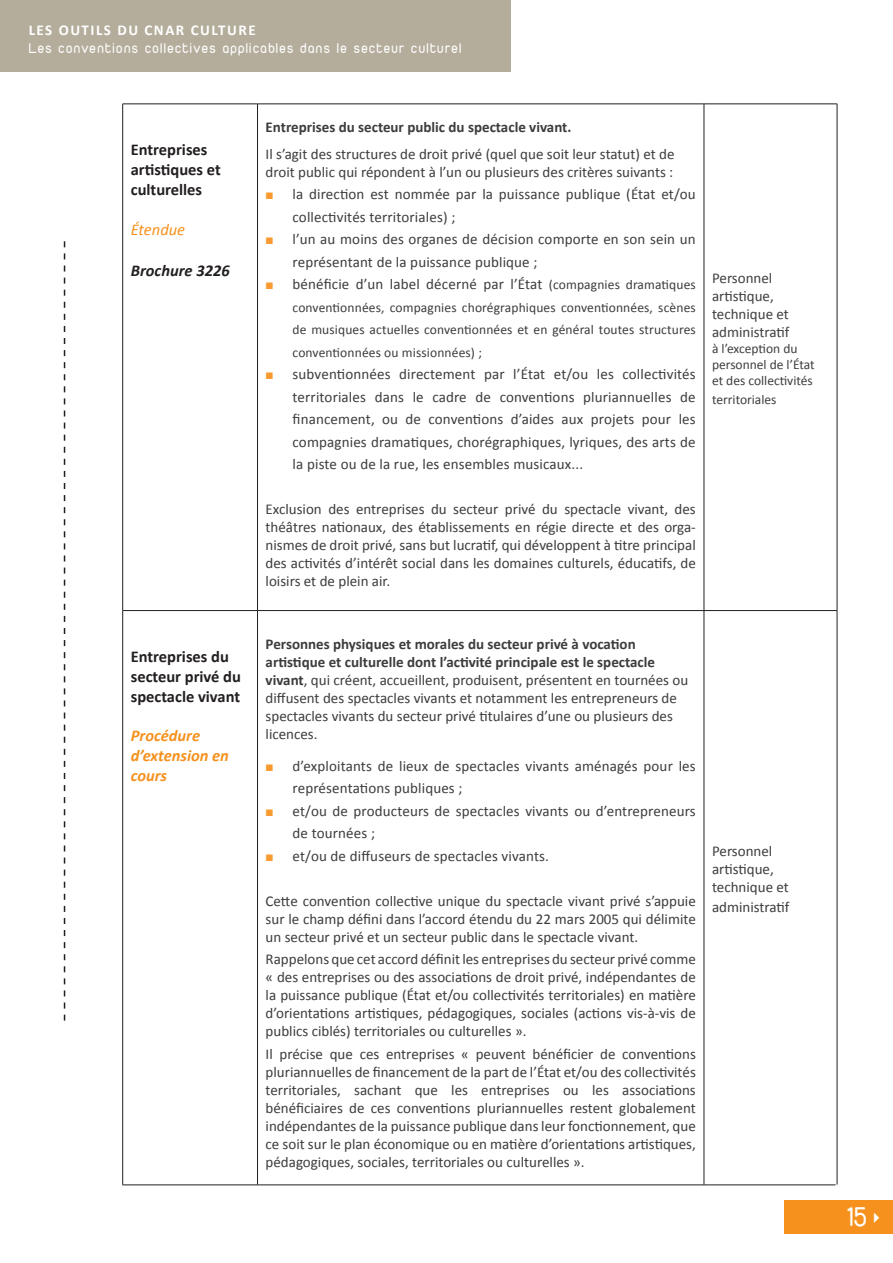
<style>
.page{position:relative;width:893px;height:1263px;background:#fff}
.page>*{position:absolute;margin:0;border:0;box-sizing:border-box;transform-origin:0 0}
.t1{font:28.5px "Duepuntozero";color:#fff}
.t2{font:700 16.5px/19.8px "Calibri";color:#231f20}
.t3{font:italic 700 16.5px/19.8px "Calibri";color:#f6911e}
.t4{font:italic 700 16.5px "Calibri";color:#231f20}
.t5{font:italic 16.5px "Calibri";color:#f6911e}
.t6{font:15px/18px "Calibri";color:#3c3c3d}
.t7{font:15px "Duepuntozero";letter-spacing:.1em;color:#fff}
.t8{font:700 15px "Calibri";color:#3c3c3d}
.t9{font:15px/18px "Calibri";color:#3e3e3f}
.t10{font:700 15px "Calibri";letter-spacing:.1em;color:#fff}
.t11{font:13.5px/22.5px "Calibri";letter-spacing:.01em;color:#3c3c3d;text-align:justify}
.t12{font:13.5px/16.2px "Calibri";color:#3e3e3f}
.s1{font-size:13.5px}
.s2{font-weight:700}
</style>
<div class="page">
<div style="left:785px;top:1200px;width:108px;height:33px;background:#f6911e"></div>
<div style="left:0;top:0;width:510px;height:71px;background:#b4ad9b"></div>
<hr style="left:704px;top:611px;width:1px;height:573px;background:#231f20">
<hr style="left:258px;top:104px;width:446px;height:1px;background:#231f20">
<hr style="left:122px;top:104px;width:136px;height:1px;background:#231f20">
<hr style="left:122px;top:104px;width:1px;height:506px;background:#231f20">
<hr style="left:257px;top:104px;width:1px;height:506px;background:#231f20">
<hr style="left:704px;top:104px;width:133px;height:1px;background:#231f20">
<hr style="left:704px;top:104px;width:1px;height:506px;background:#231f20">
<hr style="left:837px;top:104px;width:1px;height:506px;background:#231f20">
<hr style="left:257px;top:610px;width:447px;height:1px;background:#231f20">
<hr style="left:704px;top:610px;width:133px;height:1px;background:#231f20">
<hr style="left:837px;top:611px;width:1px;height:573px;background:#231f20">
<hr style="left:122px;top:610px;width:136px;height:1px;background:#231f20">
<hr style="left:122px;top:611px;width:1px;height:573px;background:#231f20">
<hr style="left:257px;top:611px;width:1px;height:573px;background:#231f20">
<hr style="left:122px;top:1184px;width:714px;height:1px;background:#231f20">
<svg style="left:64px;top:241px;width:1px;height:779px"></svg>
<p class="t10" style="left:29px;top:24px;width:229px">LES OUTILS DU CNAR CULTURE</p>
<p class="t7" style="left:29px;top:40px;width:434px">Les conventions collectives applicables dans le secteur culturel</p>
<p class="t2" style="left:131px;top:141px;width:91px">Entreprises artistiques et culturelles</p>
<p class="t5" style="left:131px;top:222px;width:56px">Étendue</p>
<p class="t4" style="left:131px;top:264px;width:101px">Brochure 3226</p>
<p class="t2" style="left:131px;top:648px;width:112px">Entreprises du secteur privé du spectacle vivant</p>
<p class="t3" style="left:131px;top:727px;width:100px">Procédure d’extension en cours</p>
<p class="t8" style="left:266px;top:121px;width:307px">Entreprises du secteur public du spectacle vivant.</p>
<p class="t6" style="left:266px;top:146px;width:410px">Il s’agit des structures de droit privé (quel que soit leur statut) et de droit public qui répondent à l’un ou plusieurs des critères suivants :</p>
<p class="t6" style="left:293px;top:184px;width:405px;line-height:22.5px">la direction est nommée par la puissance publique (État et/ou collectivités territoriales) ;<br>l’un au moins des organes de décision comporte en son sein un représentant de la puissance publique ;<br>bénéficie d’un label décerné par l’État <span class="s1">(compagnies dramatiques</span></p>
<p class="t11" style="left:293px;top:297px;width:405px">conventionnées, compagnies chorégraphiques conventionnées, scènes de musiques actuelles conventionnées et en général toutes structures conventionnées ou missionnées) ;</p>
<p class="t6" style="left:293px;top:364px;width:405px;line-height:22.5px;text-align:justify">subventionnées directement par l’État et/ou les collectivités territoriales dans le cadre de conventions pluriannuelles de financement, ou de conventions d’aides aux projets pour les compagnies dramatiques, chorégraphiques, lyriques, des arts de la piste ou de la rue, les ensembles musicaux...</p>
<p class="t6" style="left:266px;top:502px;width:432px;text-align:justify">Exclusion des entreprises du secteur privé du spectacle vivant, des théâtres nationaux, des établissements en régie directe et des orga&shy;nismes de droit privé, sans but lucratif, qui développent à titre principal des activités d’intérêt social dans les domaines culturels, éducatifs, de loisirs et de plein air.</p>
<p class="t9" style="left:712px;top:270px;width:79px">Personnel artistique, technique et administratif</p>
<p class="t12" style="left:712px;top:341px;width:104px">à l’exception du personnel de l’État et des collectivités</p>
<p class="t12" style="left:712px;top:392px;width:66px">territoriales</p>
<p class="t6" style="left:266px;top:636px;width:424px"><span class="s2">Personnes physiques et morales du secteur privé à vocation artistique et culturelle dont l’activité principale est le spectacle vivant</span>, qui créent, accueillent, produisent, présentent en tournées ou diffusent des spectacles vivants et notamment les entrepreneurs de spectacles vivants du secteur privé titulaires d’une ou plusieurs des licences.</p>
<p class="t6" style="left:293px;top:755px;width:405px;line-height:22.5px">d’exploitants de lieux de spectacles vivants aménagés pour les représentations publiques ;<br>et/ou de producteurs de spectacles vivants ou d’entrepreneurs de tournées ;<br>et/ou de diffuseurs de spectacles vivants.</p>
<p class="t6" style="left:266px;top:893px;width:432px;text-align:justify">Cette convention collective unique du spectacle vivant privé s’appuie sur le champ défini dans l’accord étendu du 22 mars 2005 qui délimite un secteur privé et un secteur public dans le spectacle vivant.</p>
<p class="t6" style="left:266px;top:951px;width:432px;text-align:justify">Rappelons que cet accord définit les entreprises du secteur privé comme « des entreprises ou des associations de droit privé, indépendantes de la puissance publique (État et/ou collectivités territoriales) en matière d’orientations artistiques, pédagogiques, sociales (actions vis-à-vis de publics ciblés) territoriales ou culturelles ».</p>
<p class="t6" style="left:266px;top:1046px;width:432px;text-align:justify">Il précise que ces entreprises « peuvent bénéficier de conventions pluriannuelles de financement de la part de l’État et/ou des collectivités territoriales, sachant que les entreprises ou les associations bénéficiaires de ces conventions pluriannuelles restent globalement indépendantes de la puissance publique dans leur fonctionnement, que ce soit sur le plan économique ou en matière d’orientations artistiques, pédagogiques, sociales, territoriales ou culturelles ».</p>
<p class="t6" style="left:712px;top:844px;width:78px">Personnel artistique, technique et</p>
<p class="t6" style="left:712px;top:899px;width:79px">administratif</p>
<h1 class="t1" style="left:847px;top:1201px;width:21px">15</h1>
</div>
